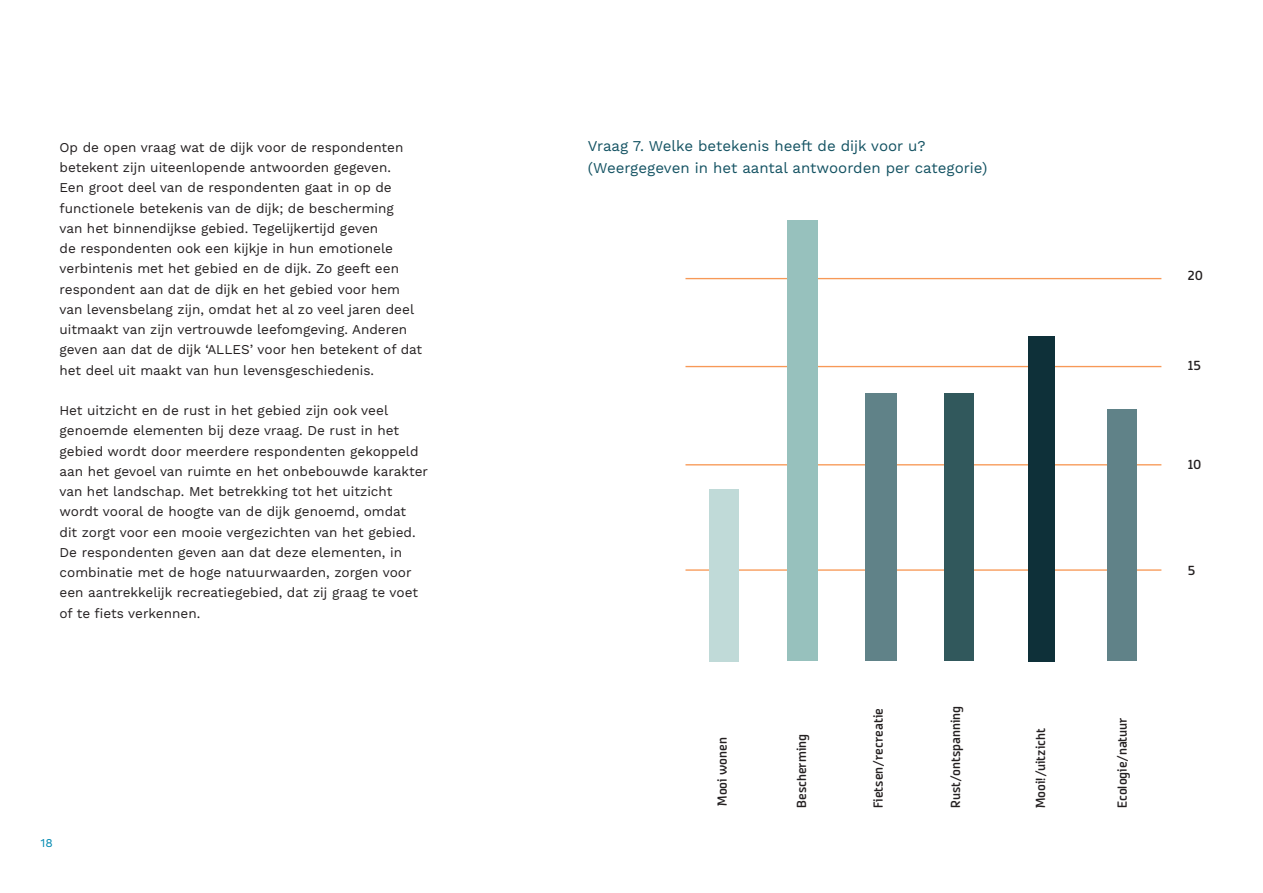
<style>
.page{position:relative;width:1263px;height:893px;background:#fff}
.page>*{position:absolute;margin:0;border:0;box-sizing:border-box;transform-origin:0 0}
._3_2_Vragen_enquete{font:15px "Work Sans";color:#135262}
._2_2_Body_tekst{font:13.5px/20.2px "Work Sans";color:#231f20}
.t1{font:500 13.5px "Vivala Sans Round";color:#231f20}
.t2{font:12px "Work Sans";color:#0089b1}
</style>
<div class="page">
<hr style="left:685px;top:278px;width:476px;height:1px;background:#f79957">
<hr style="left:685px;top:464px;width:476px;height:1px;background:#f79957">
<hr style="left:685px;top:366px;width:476px;height:1px;background:#f79957">
<hr style="left:685px;top:569px;width:476px;height:2px;background:#f79957">
<div style="left:710px;top:489px;width:29px;height:172px;background:#c0dad8"></div>
<div style="left:865px;top:393px;width:31px;height:268px;background:#608288"></div>
<div style="left:944px;top:393px;width:29px;height:268px;background:#31585c"></div>
<div style="left:1028px;top:336px;width:26px;height:325px;background:#0e3039"></div>
<div style="left:1107px;top:409px;width:30px;height:252px;background:#608288"></div>
<div style="left:787px;top:220px;width:31px;height:441px;background:#97c1bd"></div>
<p class="_2_2_Body_tekst" style="left:60px;top:138px;width:364px">Op de open vraag wat de dijk voor de respondenten betekent zijn uiteenlopende antwoorden gegeven.<br>Een groot deel van de respondenten gaat in op de functionele betekenis van de dijk; de bescherming<br>van het binnendijkse gebied. Tegelijkertijd geven<br>de respondenten ook een kijkje in hun emotionele verbintenis met het gebied en de dijk. Zo geeft een respondent aan dat de dijk en het gebied voor hem van levensbelang zijn, omdat het al zo veel jaren deel uitmaakt van zijn vertrouwde leefomgeving. Anderen geven aan dat de dijk ‘ALLES’ voor hen betekent of dat het deel uit maakt van hun levensgeschiedenis.</p>
<p class="_2_2_Body_tekst" style="left:60px;top:401px;width:370px">Het uitzicht en de rust in het gebied zijn ook veel genoemde elementen bij deze vraag. De rust in het gebied wordt door meerdere respondenten gekoppeld aan het gevoel van ruimte en het onbebouwde karakter van het landschap. Met betrekking tot het uitzicht wordt vooral de hoogte van de dijk genoemd, omdat<br>dit zorgt voor een mooie vergezichten van het gebied.<br>De respondenten geven aan dat deze elementen, in combinatie met de hoge natuurwaarden, zorgen voor een aantrekkelijk recreatiegebied, dat zij graag te voet of te fiets verkennen.</p>
<p class="t2" style="left:41px;top:836px;width:14px">18</p>
<p class="_3_2_Vragen_enquete" style="left:588px;top:137px;width:339px">Vraag 7. Welke betekenis heeft de dijk voor u?</p>
<p class="_3_2_Vragen_enquete" style="left:588px;top:159px;width:401px">(Weergegeven in het aantal antwoorden per categorie)</p>
<p class="t1" style="left:714px;top:806px;width:70px;rotate:-90deg">Mooi wonen</p>
<p class="t1" style="left:794px;top:808px;width:75px;rotate:-90deg">Bescherming</p>
<p class="t1" style="left:870px;top:808px;width:101px;rotate:-90deg">Fietsen/recreatie</p>
<p class="t1" style="left:948px;top:808px;width:103px;rotate:-90deg">Rust/ontspanning</p>
<p class="t1" style="left:1032px;top:808px;width:81px;rotate:-90deg">Mooi!/uitzicht</p>
<p class="t1" style="left:1114px;top:808px;width:92px;rotate:-90deg">Ecologie/natuur</p>
<p class="t1" style="left:1188px;top:268px;width:17px">20</p>
<p class="t1" style="left:1188px;top:357px;width:15px">15</p>
<p class="t1" style="left:1188px;top:457px;width:15px">10</p>
<p class="t1" style="left:1188px;top:562px;width:9px">5</p>
</div>
